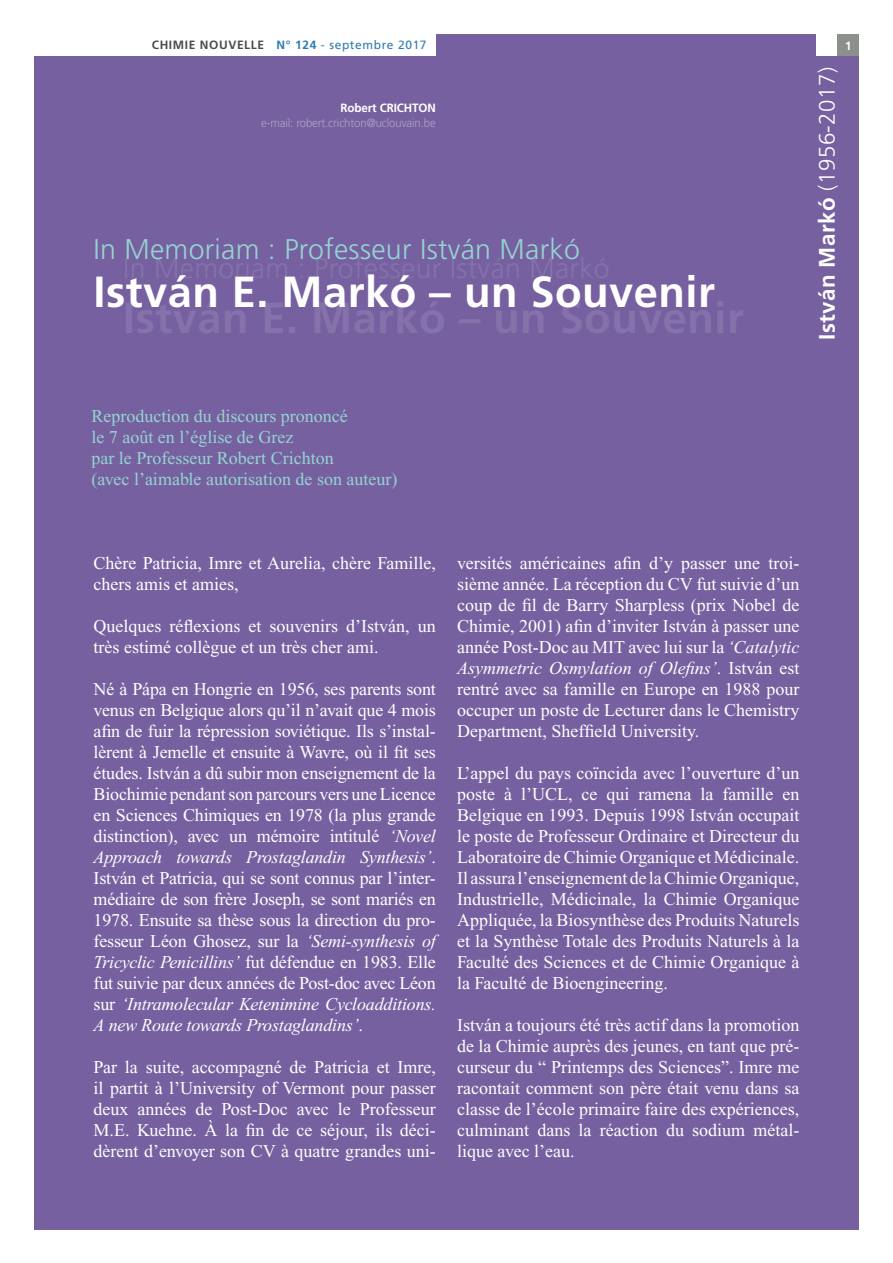
<style>
.page{position:relative;width:893px;height:1263px;background:#fff}
.page>*{position:absolute;margin:0;border:0;box-sizing:border-box;transform-origin:0 0}
.t1{font:700 43.5px "Frutiger";letter-spacing:.01em;color:#fff}
.t2{font:300 28.5px "Frutiger";letter-spacing:.01em;color:#95d4d0}
.t3{font:700 22.5px "Frutiger";letter-spacing:.02em;color:#fff}
.t4{font:18px/21px "Times New Roman";color:#fff;text-align:justify}
.t5{font:18px/21px "Times New Roman";color:#95d4d0}
.t6{font:300 12px "Frutiger";letter-spacing:-.01em;color:#aea1c8;scale:.95 1}
.t7{font:700 12px "Frutiger";letter-spacing:.05em;color:#4b4c4d}
.t8{font:700 12px "Frutiger";letter-spacing:-.01em;color:#fff}
.t9{font:700 12px "Frutiger";letter-spacing:-.01em;color:#fff;scale:.95 1}
.s1{color:#307bb1}
.s2{font-weight:400;color:#307bb1}
.s3{font-weight:300}
.s4{font-style:italic}
</style>
<div class="page">
<div style="left:34px;top:34px;width:825px;height:1195px;background:#7660a0"></div>
<div style="left:34px;top:0;width:402px;height:55px;background:#fff"></div>
<div style="left:816px;top:0;width:22px;height:56px;background:#fff"></div>
<div style="left:838px;top:34px;width:21px;height:22px;background:#8b908a"></div>
<p class="t7" style="left:152px;top:38px;width:276px">CHIMIE NOUVELLE <span class="s1">N° 124</span> <span class="s2">- septembre 2017</span></p>
<p class="t8" style="left:340px;top:100px;width:97px">Robert CRICHTON</p>
<p class="t6" style="left:261px;top:116px;width:185px">e-mail: robert.crichton@uclouvain.be</p>
<h2 class="t2" style="left:94px;top:233px;width:488px">In Memoriam : Professeur István Markó</h2>
<h1 class="t1" style="left:94px;top:266px;width:623px">István E. Markó – un Souvenir</h1>
<p class="t3" style="left:814px;top:340px;width:274px;rotate:-90deg">István Markó <span class="s3">(1956-2017)</span></p>
<p class="t9" style="left:845px;top:38px;width:8px">1</p>
<p class="t5" style="left:91px;top:405px;width:308px">Reproduction du discours prononcé<br>le 7 août en l’église de Grez<br>par le Professeur Robert Crichton<br>(avec l’aimable autorisation de son auteur)</p>
<p class="t4" style="left:94px;top:552px;width:344px">Chère Patricia, Imre et Aurelia, chère Famille, chers amis et amies,</p>
<p class="t4" style="left:94px;top:615px;width:344px">Quelques réflexions et souvenirs d’István, un très estimé collègue et un très cher ami.</p>
<p class="t4" style="left:94px;top:678px;width:344px">Né à Pápa en Hongrie en 1956, ses parents sont venus en Belgique alors qu’il n’avait que 4 mois afin de fuir la répression soviétique. Ils s’instal&shy;lèrent à Jemelle et ensuite à Wavre, où il fit ses études. István a dû subir mon enseignement de la Biochimie pendant son parcours vers une Licence en Sciences Chimiques en 1978 (la plus grande distinction), avec un mémoire intitulé <span class="s4">‘Novel Approach towards Prostaglandin Synthesis’</span>.<br>István et Patricia, qui se sont connus par l’inter&shy;médiaire de son frère Joseph, se sont mariés en 1978. Ensuite sa thèse sous la direction du pro&shy;fesseur Léon Ghosez, sur la <span class="s4">‘Semi-synthesis of Tricyclic Penicillins’</span> fut défendue en 1983. Elle fut suivie par deux années de Post-doc avec Léon sur <span class="s4">‘Intramolecular Ketenimine Cycloadditions.<br>A new Route towards Prostaglandins’</span>.</p>
<p class="t4" style="left:94px;top:1056px;width:344px">Par la suite, accompagné de Patricia et Imre, il partit à l’University of Vermont pour passer deux années de Post-Doc avec le Professeur M.E. Kuehne. À la fin de ce séjour, ils déci&shy;dèrent d’envoyer son CV à quatre grandes uni-</p>
<p class="t4" style="left:457px;top:552px;width:344px">versités américaines afin d’y passer une troi&shy;sième année. La réception du CV fut suivie d’un coup de fil de Barry Sharpless (prix Nobel de Chimie, 2001) afin d’inviter István à passer une année Post-Doc au MIT avec lui sur la <span class="s4">‘Catalytic Asymmetric Osmylation of Olefins’</span>. István est rentré avec sa famille en Europe en 1988 pour occuper un poste de Lecturer dans le Chemistry Department, Sheffield University.</p>
<p class="t4" style="left:457px;top:762px;width:344px">L’appel du pays coïncida avec l’ouverture d’un poste à l’UCL, ce qui ramena la famille en Belgique en 1993. Depuis 1998 István occupait le poste de Professeur Ordinaire et Directeur du Laboratoire de Chimie Organique et Médicinale.<br>Il assura l’enseignement de la Chimie Organique, Industrielle, Médicinale, la Chimie Organique Appliquée, la Biosynthèse des Produits Naturels et la Synthèse Totale des Produits Naturels à la Faculté des Sciences et de Chimie Organique à la Faculté de Bioengineering.</p>
<p class="t4" style="left:457px;top:1014px;width:344px">István a toujours été très actif dans la promotion de la Chimie auprès des jeunes, en tant que pré&shy;curseur du “ Printemps des Sciences”. Imre me racontait comment son père était venu dans sa classe de l’école primaire faire des expériences, culminant dans la réaction du sodium métal&shy;lique avec l’eau.</p>
</div>
